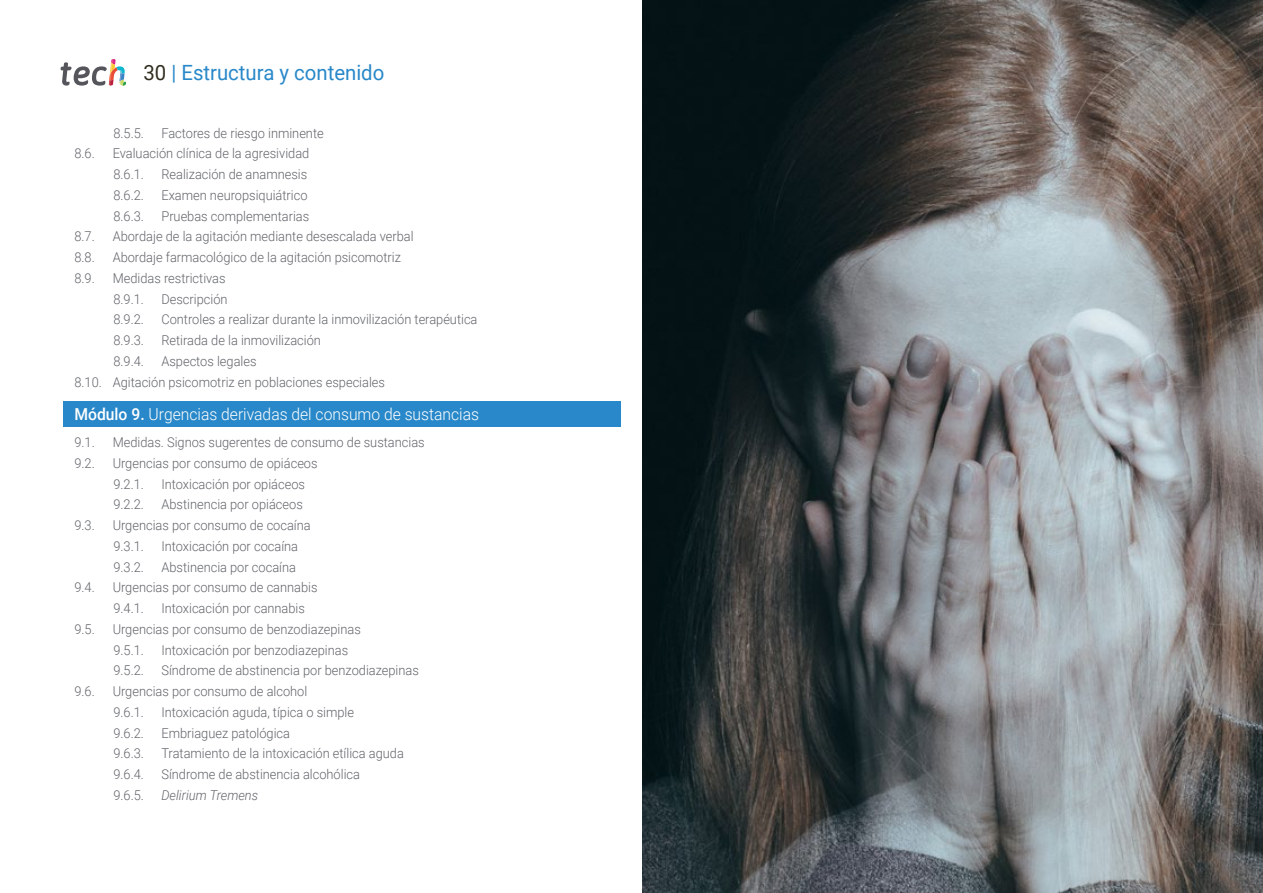
<style>
.page{position:relative;width:1263px;height:893px;background:#fff}
.page>*{position:absolute;margin:0;border:0;box-sizing:border-box;transform-origin:0 0}
.t1{font:21px "Roboto";color:#2988c9}
.t2{font:300 16.5px "Roboto";color:#fff;scale:.95 1}
.t3{font:300 13.5px/20.7px "Roboto";color:#61646a;scale:.95 1}
.t4{font:italic 300 13.5px "Roboto";color:#61646a;scale:.95 1}
.s1{color:#312e20}
.s2{font-weight:500}
</style>
<div class="page">
<svg style="left:61px;top:59px;width:65px;height:27px"></svg>
<div style="left:63px;top:401px;width:558px;height:25px;background:#2988c9"></div>
<img style="left:642px;top:0;width:621px;height:893px">
<h1 class="t1" style="left:144px;top:57px;width:242px"><span class="s1">30</span> | Estructura y contenido</h1>
<p class="t3" style="left:113px;top:122px;width:34px">8.5.5.</p>
<p class="t3" style="left:161px;top:122px;width:172px">Factores de riesgo inminente</p>
<p class="t3" style="left:74px;top:143px;width:23px">8.6.</p>
<p class="t3" style="left:113px;top:143px;width:208px">Evaluación clínica de la agresividad<br>8.6.1.</p>
<p class="t3" style="left:161px;top:164px;width:155px">Realización de anamnesis</p>
<p class="t3" style="left:113px;top:184px;width:34px">8.6.2.</p>
<p class="t3" style="left:161px;top:184px;width:155px">Examen neuropsiquiátrico</p>
<p class="t3" style="left:113px;top:205px;width:34px">8.6.3.</p>
<p class="t3" style="left:161px;top:205px;width:157px">Pruebas complementarias</p>
<p class="t3" style="left:74px;top:226px;width:23px">8.7.</p>
<p class="t3" style="left:113px;top:226px;width:318px">Abordaje de la agitación mediante desescalada verbal</p>
<p class="t3" style="left:74px;top:247px;width:23px">8.8.</p>
<p class="t3" style="left:113px;top:247px;width:305px">Abordaje farmacológico de la agitación psicomotriz</p>
<p class="t3" style="left:74px;top:267px;width:23px">8.9.</p>
<p class="t3" style="left:113px;top:267px;width:120px">Medidas restrictivas<br>8.9.1.</p>
<p class="t3" style="left:161px;top:288px;width:71px">Descripción</p>
<p class="t3" style="left:113px;top:309px;width:34px">8.9.2.</p>
<p class="t3" style="left:161px;top:309px;width:334px">Controles a realizar durante la inmovilización terapéutica</p>
<p class="t3" style="left:113px;top:330px;width:34px">8.9.3.</p>
<p class="t3" style="left:161px;top:330px;width:169px">Retirada de la inmovilización</p>
<p class="t3" style="left:113px;top:350px;width:34px">8.9.4.</p>
<p class="t3" style="left:74px;top:350px;width:328px;text-indent:87px">Aspectos legales<br>8.10. Agitación psicomotriz en poblaciones especiales</p>
<p class="t2" style="left:74px;top:402px;width:427px"><span class="s2">Módulo 9.</span> Urgencias derivadas del consumo de sustancias</p>
<p class="t3" style="left:74px;top:431px;width:23px">9.1.</p>
<p class="t3" style="left:113px;top:431px;width:330px">Medidas. Signos sugerentes de consumo de sustancias</p>
<p class="t3" style="left:74px;top:452px;width:23px">9.2.</p>
<p class="t3" style="left:113px;top:452px;width:217px">Urgencias por consumo de opiáceos<br>9.2.1.</p>
<p class="t3" style="left:161px;top:473px;width:153px">Intoxicación por opiáceos</p>
<p class="t3" style="left:113px;top:494px;width:34px">9.2.2.</p>
<p class="t3" style="left:161px;top:494px;width:150px">Abstinencia por opiáceos</p>
<p class="t3" style="left:74px;top:514px;width:23px">9.3.</p>
<p class="t3" style="left:113px;top:514px;width:210px">Urgencias por consumo de cocaína<br>9.3.1.</p>
<p class="t3" style="left:161px;top:535px;width:145px">Intoxicación por cocaína</p>
<p class="t3" style="left:113px;top:556px;width:34px">9.3.2.</p>
<p class="t3" style="left:161px;top:556px;width:143px">Abstinencia por cocaína</p>
<p class="t3" style="left:74px;top:577px;width:23px">9.4.</p>
<p class="t3" style="left:113px;top:577px;width:217px">Urgencias por consumo de cannabis<br>9.4.1.</p>
<p class="t3" style="left:161px;top:597px;width:153px">Intoxicación por cannabis</p>
<p class="t3" style="left:74px;top:618px;width:23px">9.5.</p>
<p class="t3" style="left:113px;top:618px;width:263px">Urgencias por consumo de benzodiazepinas<br>9.5.1.</p>
<p class="t3" style="left:161px;top:639px;width:198px">Intoxicación por benzodiazepinas</p>
<p class="t3" style="left:113px;top:660px;width:34px">9.5.2.</p>
<p class="t3" style="left:161px;top:660px;width:273px">Síndrome de abstinencia por benzodiazepinas</p>
<p class="t3" style="left:74px;top:680px;width:23px">9.6.</p>
<p class="t3" style="left:113px;top:680px;width:206px">Urgencias por consumo de alcohol<br>9.6.1.</p>
<p class="t3" style="left:161px;top:701px;width:204px">Intoxicación aguda, típica o simple</p>
<p class="t3" style="left:113px;top:722px;width:34px">9.6.2.</p>
<p class="t3" style="left:161px;top:722px;width:137px">Embriaguez patológica</p>
<p class="t3" style="left:113px;top:743px;width:34px">9.6.3.</p>
<p class="t3" style="left:161px;top:743px;width:257px">Tratamiento de la intoxicación etílica aguda</p>
<p class="t3" style="left:113px;top:763px;width:34px">9.6.4.</p>
<p class="t3" style="left:161px;top:763px;width:211px">Síndrome de abstinencia alcohólica</p>
<p class="t3" style="left:113px;top:784px;width:34px">9.6.5.</p>
<p class="t4" style="left:161px;top:785px;width:103px">Delirium Tremens</p>
</div>
